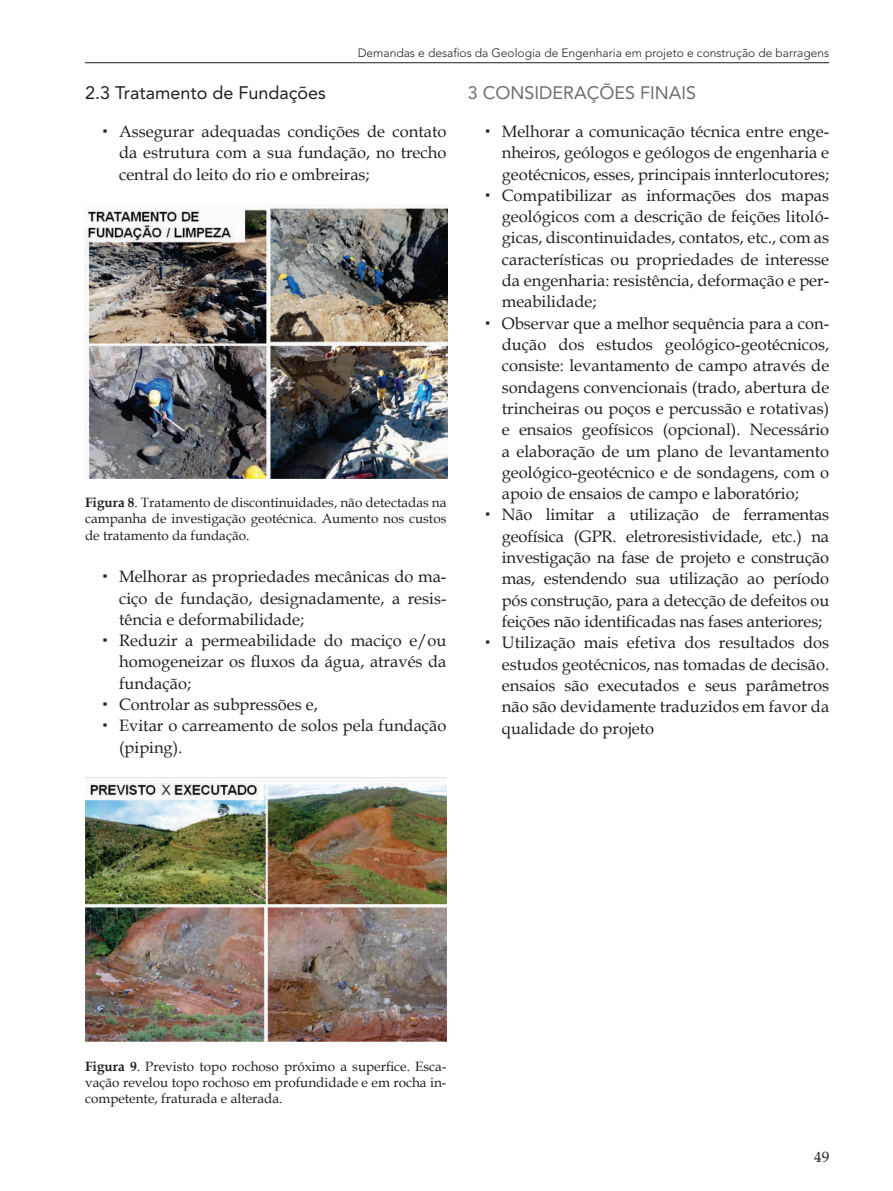
<style>
.page{position:relative;width:893px;height:1191px;background:#fff}
.page>*{position:absolute;margin:0;border:0;box-sizing:border-box;transform-origin:0 0}
.t1{font:18px "Avenir";color:#231f20}
.t2{font:18px "Avenir";color:#6c6d70}
.t3{font:16.5px/21.3px "Book Antiqua";color:#231f20}
.t4{font:15px "Book Antiqua";color:#231f20}
.t5{font:13.5px/16.2px "Book Antiqua";color:#231f20;text-align:justify}
.t6{font:300 12px "Avenir";color:#231f20}
.s1{font-weight:700}
</style>
<div class="page">
<hr style="left:85px;top:62px;width:744px;height:1px;background:#231f20">
<img style="left:84px;top:204px;width:363px;height:274px">
<img style="left:85px;top:777px;width:361px;height:264px">
<p class="t6" style="left:358px;top:46px;width:473px">Demandas e desafios da Geologia de Engenharia em projeto e construção de barragens</p>
<p class="t1" style="left:85px;top:82px;width:242px">2.3 Tratamento de Fundações</p>
<p class="t3" style="left:119px;top:120px;width:329px;text-align:justify">Assegurar adequadas condições de contato da estrutura com a sua fundação, no trecho central do leito do rio e ombreiras;</p>
<p class="t5" style="left:85px;top:494px;width:363px"><span class="s1">Figura 8</span>. Tratamento de discontinuidades, não detectadas na campanha de investigação geotécnica. Aumento nos custos de tratamento da fundação.</p>
<p class="t3" style="left:119px;top:565px;width:329px">Melhorar as propriedades mecânicas do ma&shy;ciço de fundação, designadamente, a resis&shy;tência e deformabilidade;<br>Reduzir a permeabilidade do maciço e/ou homogeneizar os fluxos da água, através da fundação;<br>Controlar as subpressões e,<br>Evitar o carreamento de solos pela fundação (piping).</p>
<p class="t2" style="left:468px;top:82px;width:230px">3 CONSI DERAÇÕES FI NAIS</p>
<p class="t3" style="left:502px;top:120px;width:329px">Melhorar a comunicação técnica entre enge&shy;nheiros, geólogos e geólogos de engenharia e geotécnicos, esses, principais innterlocutores; Compatibilizar as informações dos mapas geológicos com a descrição de feições litoló&shy;gicas, discontinuidades, contatos, etc., com as características ou propriedades de interesse da engenharia: resistência, deformação e per&shy;meabilidade;<br>Observar que a melhor sequência para a con&shy;dução dos estudos geológico-geotécnicos, consiste: levantamento de campo através de sondagens convencionais (trado, abertura de trincheiras ou poços e percussão e rotativas) e ensaios geofísicos (opcional). Necessário a elaboração de um plano de levantamento geológico-geotécnico e de sondagens, com o apoio de ensaios de campo e laboratório; Não limitar a utilização de ferramentas geofísica (GPR. eletroresistividade, etc.) na investigação na fase de projeto e construção mas, estendendo sua utilização ao período pós construção, para a detecção de defeitos ou feições não identificadas nas fases anteriores; Utilização mais efetiva dos resultados dos estudos geotécnicos, nas tomadas de decisão. ensaios são executados e seus parâmetros não são devidamente traduzidos em favor da qualidade do projeto</p>
<p class="t5" style="left:85px;top:1057px;width:363px"><span class="s1">Figura 9</span>. Previsto topo rochoso próximo a superfice. Esca&shy;vação revelou topo rochoso em profundidade e em rocha in&shy;competente, fraturada e alterada.</p>
<p class="t4" style="left:814px;top:1146px;width:16px">49</p>
</div>
